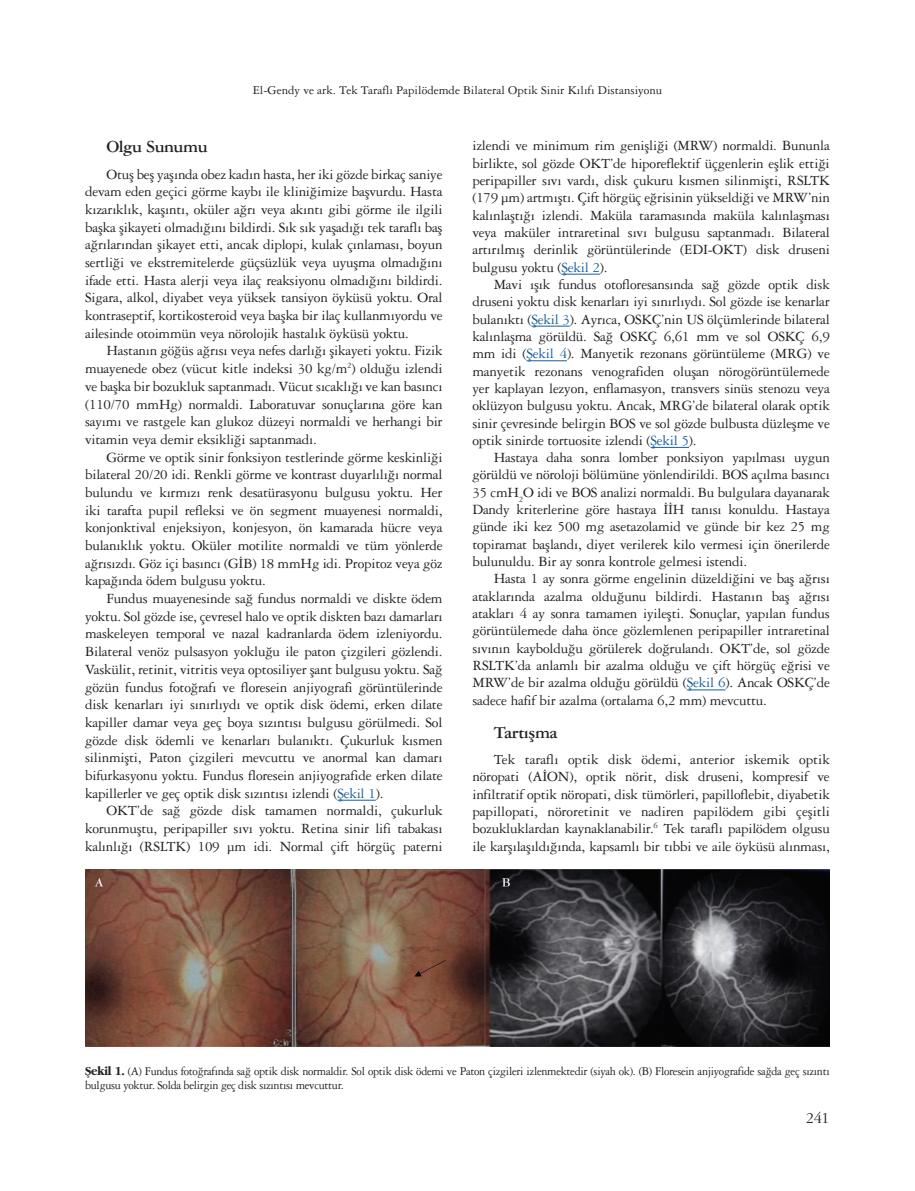
<style>
.page{position:relative;width:915px;height:1191px;background:#fff}
.page>*{position:absolute;margin:0;border:0;box-sizing:border-box;transform-origin:0 0}
.ANA_BASLIK{font:18px "Garamond Three Bold Tr";letter-spacing:-.025em;color:#231f20}
.t1{font:16.5px "Garamond Three Tr";color:#231f20}
.YAZI{font:15px/17.7px "Garamond Three Tr";letter-spacing:-.015em;color:#231f20;text-align:justify}
.RESİM-ALTI{font:12.75px/13.5px "Garamond Three Tr";letter-spacing:-.025em;color:#231f20;scale:.95 1}
.RESİM-ALTI-2{font:12.75px "Garamond Three Tr";color:#231f20}
.s1{color:#175d9e}
.s2{font-family:"Garamond Bold Tr"}
</style>
<div class="page">
<hr style="left:337px;top:800px;width:38px;height:1px;background:#175d9e">
<hr style="left:561px;top:274px;width:38px;height:1px;background:#175d9e">
<hr style="left:531px;top:326px;width:38px;height:1px;background:#175d9e">
<hr style="left:526px;top:360px;width:41px;height:1px;background:#175d9e">
<hr style="left:650px;top:447px;width:38px;height:1px;background:#175d9e">
<hr style="left:686px;top:689px;width:39px;height:1px;background:#175d9e">
<img style="left:85px;top:869px;width:744px;height:177px">
<p class="RESİM-ALTI-2" style="left:253px;top:82px;width:411px">El-Gendy ve ark. Tek Taraflı Papilödemde Bilateral Optik Sinir Kılıfı Distansiyonu</p>
<p class="ANA_BASLIK" style="left:106px;top:136px;width:103px">Olgu Sunumu</p>
<p class="YAZI" style="left:85px;top:164px;width:359px;text-indent:21px">Otuş beş yaşında obez kadın hasta, her iki gözde birkaç saniye devam eden geçici görme kaybı ile kliniğimize başvurdu. Hasta kızarıklık, kaşıntı, oküler ağrı veya akıntı gibi görme ile ilgili başka şikayeti olmadığını bildirdi. Sık sık yaşadığı tek taraflı baş ağrılarından şikayet etti, ancak diplopi, kulak çınlaması, boyun sertliği ve ekstremitelerde güçsüzlük veya uyuşma olmadığını ifade etti. Hasta alerji veya ilaç reaksiyonu olmadığını bildirdi.<br>Sigara, alkol, diyabet veya yüksek tansiyon öyküsü yoktu. Oral kontraseptif, kortikosteroid veya başka bir ilaç kullanmıyordu ve ailesinde otoimmün veya nörolojik hastalık öyküsü yoktu.</p>
<p class="YAZI" style="left:85px;top:341px;width:359px;text-indent:21px">Hastanın göğüs ağrısı veya nefes darlığı şikayeti yoktu. Fizik muayenede obez (vücut kitle indeksi 30 kg/m<sup>2</sup>) olduğu izlendi ve başka bir bozukluk saptanmadı. Vücut sıcaklığı ve kan basıncı (110/70 mmHg) normaldi. Laboratuvar sonuçlarına göre kan sayımı ve rastgele kan glukoz düzeyi normaldi ve herhangi bir vitamin veya demir eksikliği saptanmadı.</p>
<p class="YAZI" style="left:85px;top:447px;width:359px;text-indent:21px">Görme ve optik sinir fonksiyon testlerinde görme keskinliği bilateral 20/20 idi. Renkli görme ve kontrast duyarlılığı normal bulundu ve kırmızı renk desatürasyonu bulgusu yoktu. Her iki tarafta pupil refleksi ve ön segment muayenesi normaldi, konjonktival enjeksiyon, konjesyon, ön kamarada hücre veya bulanıklık yoktu. Oküler motilite normaldi ve tüm yönlerde ağrısızdı. Göz içi basıncı (GİB) 18 mmHg idi. Propitoz veya göz kapağında ödem bulgusu yoktu.</p>
<p class="YAZI" style="left:85px;top:589px;width:359px;text-indent:21px">Fundus muayenesinde sağ fundus normaldi ve diskte ödem yoktu. Sol gözde ise, çevresel halo ve optik diskten bazı damarları maskeleyen temporal ve nazal kadranlarda ödem izleniyordu.<br>Bilateral venöz pulsasyon yokluğu ile paton çizgileri gözlendi.<br>Vaskülit, retinit, vitritis veya optosiliyer şant bulgusu yoktu. Sağ gözün fundus fotoğrafı ve floresein anjiyografi görüntülerinde disk kenarları iyi sınırlıydı ve optik disk ödemi, erken dilate kapiller damar veya geç boya sızıntısı bulgusu görülmedi. Sol gözde disk ödemli ve kenarları bulanıktı. Çukurluk kısmen silinmişti, Paton çizgileri mevcuttu ve anormal kan damarı bifurkasyonu yoktu. Fundus floresein anjiyografide erken dilate kapillerler ve geç optik disk sızıntısı izlendi (<span class="s1">Şekil 1</span>).</p>
<p class="YAZI" style="left:85px;top:801px;width:359px;text-indent:21px">OKT’de sağ gözde disk tamamen normaldi, çukurluk korunmuştu, peripapiller sıvı yoktu. Retina sinir lifi tabakası kalınlığı (RSLTK) 109 µm idi. Normal çift hörgüç paterni</p>
<p class="YAZI" style="left:472px;top:137px;width:359px;line-height:17.2px">izlendi ve minimum rim genişliği (MRW) normaldi. Bununla birlikte, sol gözde OKT’de hiporeflektif üçgenlerin eşlik ettiği peripapiller sıvı vardı, disk çukuru kısmen silinmişti, RSLTK (179 µm) artmıştı. Çift hörgüç eğrisinin yükseldiği ve MRW’nin kalınlaştığı izlendi. Maküla taramasında maküla kalınlaşması veya maküler intraretinal sıvı bulgusu saptanmadı. Bilateral artırılmış derinlik görüntülerinde (EDI-OKT) disk druseni bulgusu yoktu (<span class="s1">Şekil 2</span>).</p>
<p class="YAZI" style="left:472px;top:275px;width:359px;line-height:17.2px;text-indent:21px">Mavi ışık fundus otofloresansında sağ gözde optik disk druseni yoktu disk kenarları iyi sınırlıydı. Sol gözde ise kenarlar bulanıktı (<span class="s1">Şekil 3</span>). Ayrıca, OSKÇ’nin US ölçümlerinde bilateral kalınlaşma görüldü. Sağ OSKÇ 6,61 mm ve sol OSKÇ 6,9 mm idi (<span class="s1">Şekil 4</span>). Manyetik rezonans görüntüleme (MRG) ve manyetik rezonans venografiden oluşan nörogörüntülemede yer kaplayan lezyon, enflamasyon, transvers sinüs stenozu veya oklüzyon bulgusu yoktu. Ancak, MRG’de bilateral olarak optik sinir çevresinde belirgin BOS ve sol gözde bulbusta düzleşme ve optik sinirde tortuosite izlendi (<span class="s1">Şekil 5</span>).</p>
<p class="YAZI" style="left:472px;top:448px;width:359px;line-height:17.2px;text-indent:21px">Hastaya daha sonra lomber ponksiyon yapılması uygun görüldü ve nöroloji bölümüne yönlendirildi. BOS açılma basıncı 35 cmH<sub>2</sub>O idi ve BOS analizi normaldi. Bu bulgulara dayanarak Dandy kriterlerine göre hastaya İİH tanısı konuldu. Hastaya günde iki kez 500 mg asetazolamid ve günde bir kez 25 mg topiramat başlandı, diyet verilerek kilo vermesi için önerilerde bulunuldu. Bir ay sonra kontrole gelmesi istendi.</p>
<p class="YAZI" style="left:472px;top:569px;width:359px;line-height:17.2px;text-indent:21px">Hasta 1 ay sonra görme engelinin düzeldiğini ve baş ağrısı ataklarında azalma olduğunu bildirdi. Hastanın baş ağrısı atakları 4 ay sonra tamamen iyileşti. Sonuçlar, yapılan fundus görüntülemede daha önce gözlemlenen peripapiller intraretinal sıvının kaybolduğu görülerek doğrulandı. OKT’de, sol gözde RSLTK’da anlamlı bir azalma olduğu ve çift hörgüç eğrisi ve MRW’de bir azalma olduğu görüldü (<span class="s1">Şekil 6</span>). Ancak OSKÇ’de sadece hafif bir azalma (ortalama 6,2 mm) mevcuttu.</p>
<p class="ANA_BASLIK" style="left:493px;top:721px;width:65px">Tartışma</p>
<p class="YAZI" style="left:472px;top:750px;width:359px;line-height:17.2px;text-indent:21px">Tek taraflı optik disk ödemi, anterior iskemik optik nöropati (AİON), optik nörit, disk druseni, kompresif ve infiltratif optik nöropati, disk tümörleri, papilloflebit, diyabetik papillopati, nöroretinit ve nadiren papilödem gibi çeşitli bozukluklardan kaynaklanabilir.<sup>6</sup> Tek taraflı papilödem olgusu ile karşılaşıldığında, kapsamlı bir tıbbi ve aile öyküsü alınması,</p>
<p class="RESİM-ALTI" style="left:85px;top:1064px;width:785px"><span class="s2">Şekil 1.</span> (A) Fundus fotoğrafında sağ optik disk normaldir. Sol optik disk ödemi ve Paton çizgileri izlenmektedir (siyah ok). (B) Floresein anjiyografide sağda geç sızıntı bulgusu yoktur. Solda belirgin geç disk sızıntısı mevcuttur.</p>
<p class="t1" style="left:805px;top:1107px;width:25px">241</p>
</div>
